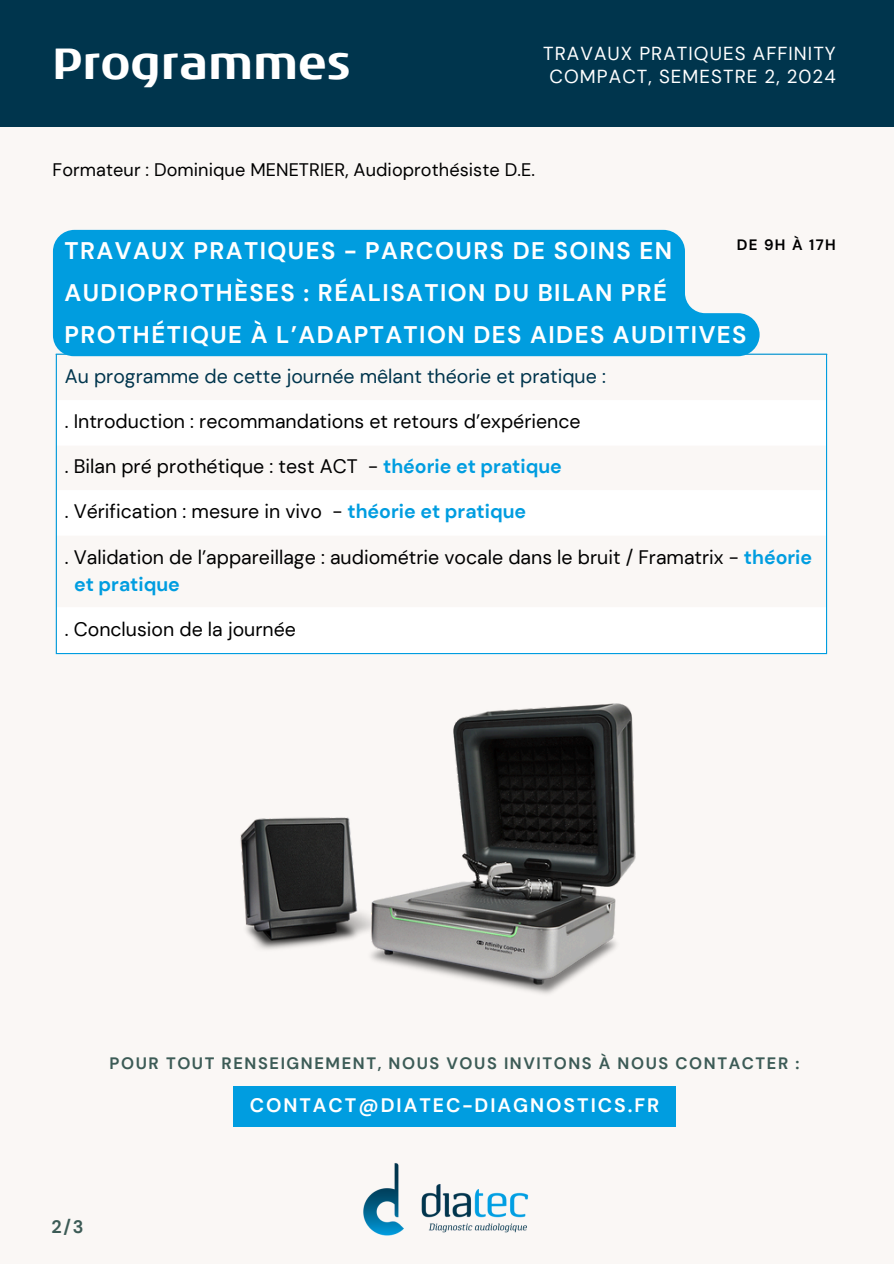
<style>
.page{position:relative;width:894px;height:1264px;background:#fff}
.page>*{position:absolute;margin:0;border:0;box-sizing:border-box;transform-origin:0 0}
.t1{font:700 44.25px "Noa LT Std";color:#fff}
.t2{font:700 24px/41.7px "DM Sans";letter-spacing:.06em;color:#fff}
.t3{font:19.5px "DM Sans";color:#000}
.t4{font:19.5px "DM Sans";color:#00354d}
.t5{font:700 19.5px "DM Sans";letter-spacing:.1em;color:#fff}
.t6{font:700 19.5px "DM Sans";color:#009de0}
.t7{font:18.75px/23.7px "DM Sans";letter-spacing:.055em;color:#fff;text-align:center}
.t8{font:18.15px "DM Sans";letter-spacing:.005em;color:#000}
.t9{font:700 18px "DM Sans";color:#3c5b56}
.t10{font:700 16.5px "DM Sans";letter-spacing:.095em;color:#3c5b56}
.t11{font:700 15px "DM Sans";letter-spacing:.095em;color:#000}
.s1{font-weight:700;color:#009de0}
</style>
<div class="page">
<div style="left:0;top:0;width:893px;height:1263px;background:#faf7f5"></div>
<hr style="left:56px;top:355px;width:1px;height:298px;background:#009ddf">
<hr style="left:825px;top:355px;width:1px;height:298px;background:#009ddf">
<hr style="left:56px;top:353px;width:770px;height:2px;background:#009ddf">
<hr style="left:56px;top:653px;width:770px;height:1px;background:#009de0">
<div style="left:0;top:0;width:893px;height:127px;background:#00354d"></div>
<img style="left:240px;top:703px;width:396px;height:291px">
<svg style="left:53px;top:230px;width:706px;height:126px;background:#12a3e0"></svg>
<div style="left:233px;top:1085px;width:442px;height:41px;background:#009de0"></div>
<img style="left:363px;top:1163px;width:166px;height:73px">
<p class="t1" style="left:53px;top:44px;width:299px">Programmes</p>
<p class="t7" style="left:543px;top:41px;width:294px">TRAVAUX PRATIQUES AFFINITY<br>COMPACT, SEMESTRE 2, 2024</p>
<h3 class="t8" style="left:53px;top:158px;width:483px">Formateur : Dominique MENETRIER, Audioprothésiste D.E.</h3>
<p class="t11" style="left:736px;top:235px;width:101px">DE 9H À 17H</p>
<p class="t2" style="left:64px;top:230px;width:683px">TRAVAUX PRATIQUES - PARCOURS DE SOINS EN<br>AUDIOPROTHÈSES : RÉALISATION DU BILAN PRÉ<br>PROTHÉTIQUE À L’ADAPTATION DES AIDES AUDITIVES</p>
<h1 class="t4" style="left:65px;top:363px;width:542px">Au programme de cette journée mêlant théorie et pratique :</h1>
<h4 class="t3" style="left:65px;top:409px;width:517px">. Introduction : recommandations et retours d’expérience</h4>
<h5 class="t3" style="left:65px;top:454px;width:498px">. Bilan pré prothétique : test ACT - <span class="s1">théorie et pratique</span></h5>
<h2 class="t3" style="left:65px;top:499px;width:463px">. Vérification : mesure in vivo - <span class="s1">théorie et pratique</span></h2>
<p class="t3" style="left:65px;top:544px;width:748px">. Validation de l’appareillage : audiométrie vocale dans le bruit / Framatrix - <span class="s1">théorie</span></p>
<p class="t6" style="left:74px;top:571px;width:107px">et pratique</p>
<p class="t3" style="left:65px;top:616px;width:232px">. Conclusion de la journée</p>
<p class="t10" style="left:109px;top:1052px;width:691px">POUR TOUT RENSEIGNEMENT, NOUS VOUS INVITONS À NOUS CONTACTER :</p>
<h3 class="t9" style="left:52px;top:1215px;width:34px">2/3</h3>
<p class="t5" style="left:250px;top:1092px;width:411px">CONTACT@DIATEC-DIAGNOSTICS.FR</p>
</div>
